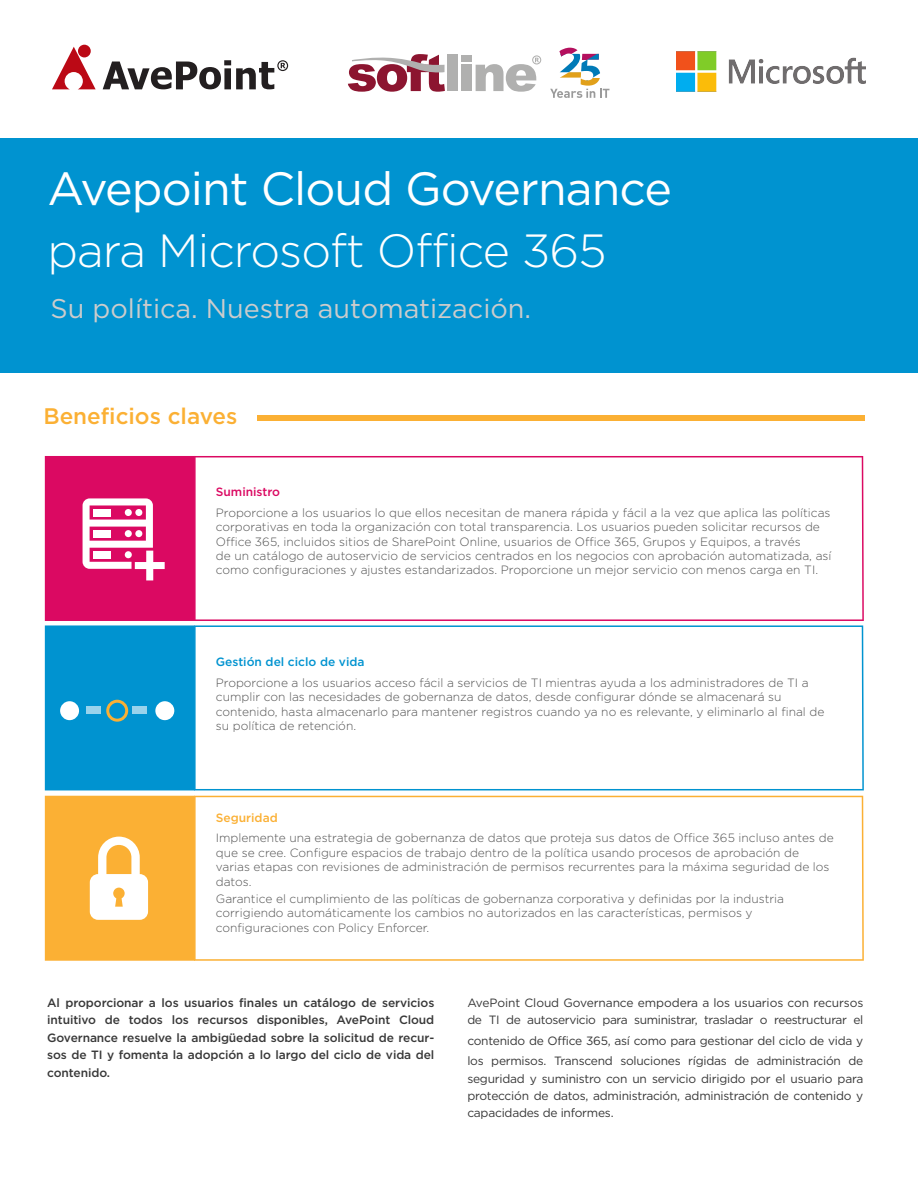
<style>
.page{position:relative;width:918px;height:1188px;background:#fff}
.page>*{position:absolute;margin:0;border:0;box-sizing:border-box;transform-origin:0 0}
.t1{font:46.5px "Gotham HTF";letter-spacing:-.02em;color:#fff}
.t2{font:300 46.5px "Gotham HTF";letter-spacing:-.02em;color:#fff}
.t3{font:27px "Gotham HTF";color:#ccc}
.t4{font:500 22.5px "Gotham HTF";color:#fbb034}
.t5{font:300 12px/14.4px "Gotham HTF";color:#525252}
.t6{font:12px/17.4px "Gotham HTF";letter-spacing:-.02em;color:#383838}
.t7{font:500 12px/17.4px "Gotham HTF";letter-spacing:-.01em;color:#383838;text-align:justify}
.t8{font:500 12px "Gotham HTF";color:#0093d0}
.t9{font:500 12px "Gotham HTF";color:#db0962}
.t10{font:500 12px "Gotham HTF";color:#fbb034}
</style>
<div class="page">
<div style="left:45px;top:456px;width:150px;height:165px;background:#db0962"></div>
<svg style="left:195px;top:456px;width:669px;height:165px"></svg>
<div style="left:45px;top:625px;width:150px;height:165px;background:#0093d0"></div>
<div style="left:45px;top:796px;width:150px;height:165px;background:#fbb034"></div>
<div style="left:0;top:138px;width:918px;height:235px;background:#0093d0"></div>
<svg style="left:52px;top:47px;width:44px;height:42px"></svg>
<div style="left:78px;top:45px;width:13px;height:12px;background:#bb0915;border-radius:50%"></div>
<svg style="left:103px;top:60px;width:185px;height:29px"></svg>
<img style="left:676px;top:51px;width:190px;height:41px">
<svg style="left:194px;top:625px;width:670px;height:165px"></svg>
<svg style="left:194px;top:796px;width:670px;height:165px"></svg>
<div style="left:257px;top:415px;width:608px;height:6px;background:#fbb034"></div>
<svg style="left:83px;top:498px;width:82px;height:82px"></svg>
<div style="left:60px;top:701px;width:19px;height:19px;background:#fff;border-radius:50%"></div>
<div style="left:106px;top:700px;width:22px;height:22px;border:3px solid #fbb034;border-radius:50%"></div>
<div style="left:155px;top:701px;width:19px;height:19px;background:#fff;border-radius:50%"></div>
<div style="left:86px;top:707px;width:15px;height:7px;background:#99d3ec"></div>
<div style="left:132px;top:707px;width:15px;height:7px;background:#99d3ec"></div>
<svg style="left:90px;top:837px;width:58px;height:83px"></svg>
<div style="left:447px;top:55px;width:10px;height:36px;background:#b0b0af"></div>
<div style="left:462px;top:65px;width:10px;height:26px;background:#b0b0af"></div>
<div style="left:462px;top:55px;width:10px;height:7px;background:#b0b0af"></div>
<svg style="left:550px;top:89px;width:59px;height:9px"></svg>
<svg style="left:348px;top:54px;width:97px;height:38px"></svg>
<svg style="left:476px;top:55px;width:65px;height:37px"></svg>
<svg style="left:559px;top:48px;width:41px;height:33px"></svg>
<svg style="left:581px;top:78px;width:19px;height:8px"></svg>
<h1 class="t1" style="left:47px;top:163px;width:626px">Avepoint Cloud Governance</h1>
<h1 class="t2" style="left:47px;top:225px;width:561px">para Microsoft Office 365</h1>
<h2 class="t3" style="left:51px;top:294px;width:482px">Su política. Nuestra automatización.</h2>
<h3 class="t4" style="left:43px;top:403px;width:195px">Beneficios claves</h3>
<p class="t9" style="left:216px;top:485px;width:66px">Suministro</p>
<p class="t5" style="left:216px;top:505px;width:617px">Proporcione a los usuarios lo que ellos necesitan de manera rápida y fácil a la vez que aplica las políticas corporativas en toda la organización con total transparencia. Los usuarios pueden solicitar recursos de Office 365, incluidos sitios de SharePoint Online, usuarios de Office 365, Grupos y Equipos, a través<br>de un catálogo de autoservicio de servicios centrados en los negocios con aprobación automatizada, así como configuraciones y ajustes estandarizados. Proporcione un mejor servicio con menos carga en TI.</p>
<p class="t8" style="left:216px;top:655px;width:150px">Gestión del ciclo de vida</p>
<p class="t5" style="left:216px;top:675px;width:610px">Proporcione a los usuarios acceso fácil a servicios de TI mientras ayuda a los administradores de TI a cumplir con las necesidades de gobernanza de datos, desde configurar dónde se almacenará su contenido, hasta almacenarlo para mantener registros cuando ya no es relevante, y eliminarlo al final de su política de retención.</p>
<p class="t10" style="left:216px;top:811px;width:63px">Seguridad</p>
<p class="t5" style="left:216px;top:831px;width:619px">Implemente una estrategia de gobernanza de datos que proteja sus datos de Office 365 incluso antes de que se cree. Configure espacios de trabajo dentro de la política usando procesos de aprobación de varias etapas con revisiones de administración de permisos recurrentes para la máxima seguridad de los datos.</p>
<p class="t5" style="left:216px;top:891px;width:570px">Garantice el cumplimiento de las políticas de gobernanza corporativa y definidas por la industria corrigiendo automáticamente los cambios no autorizados en las características, permisos y configuraciones con Policy Enforcer.</p>
<p class="t7" style="left:47px;top:994px;width:389px">Al proporcionar a los usuarios finales un catálogo de servicios intuitivo de todos los recursos disponibles, AvePoint Cloud Governance resuelve la ambigüedad sobre la solicitud de recur&shy;sos de TI y fomenta la adopción a lo largo del ciclo de vida del contenido.</p>
<p class="t6" style="left:467px;top:994px;width:398px">AvePoint Cloud Governance empodera a los usuarios con recursos de TI de autoservicio para suministrar, trasladar o reestructurar el</p>
<p class="t6" style="left:467px;top:1030px;width:397px;line-height:20.4px">contenido de Office 365, así como para gestionar del ciclo de vida y los permisos. Transcend soluciones rígidas de administración de</p>
<p class="t6" style="left:467px;top:1069px;width:398px;text-align:justify">seguridad y suministro con un servicio dirigido por el usuario para protección de datos, administración, administración de contenido y capacidades de informes.</p>
</div>
